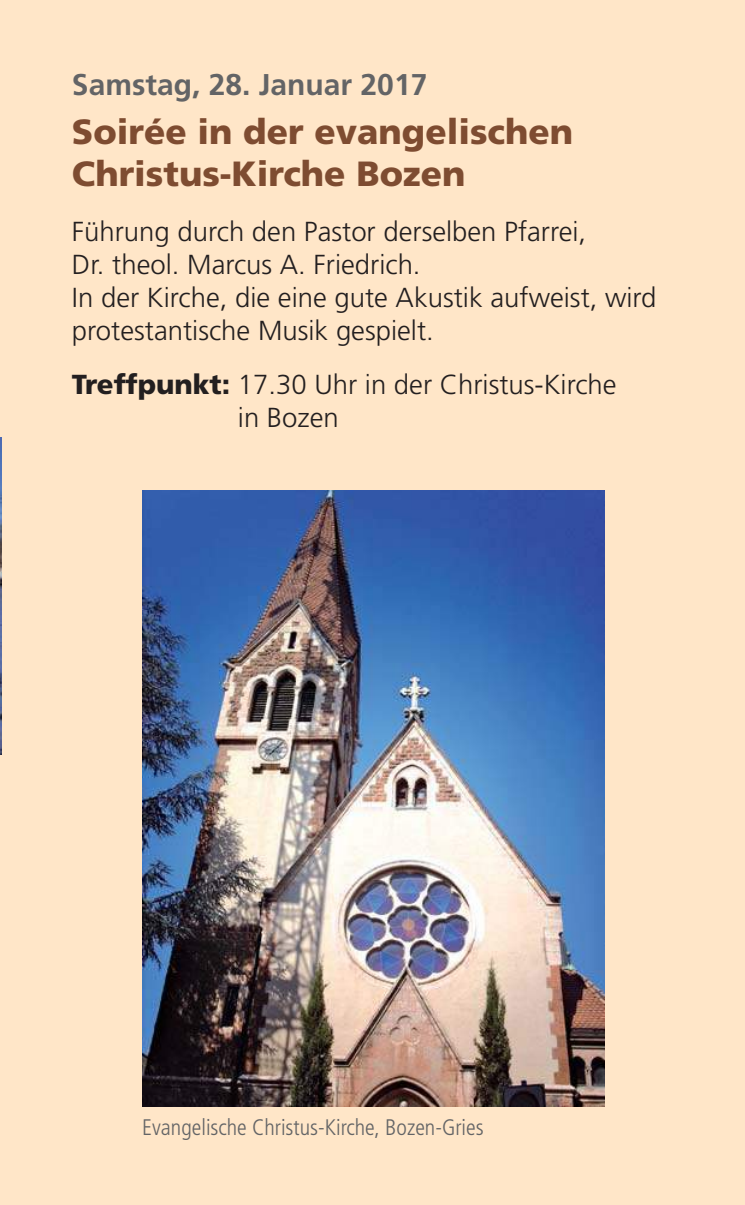
<style>
.page{position:relative;width:745px;height:1205px;background:#fff}
.page>*{position:absolute;margin:0;border:0;box-sizing:border-box;transform-origin:0 0}
.t1{font:900 35px/42px "Frutiger";color:#7e4c31}
.t2{font:700 30px "Frutiger CE";color:#636466}
.t3{font:300 27.5px/33px "Frutiger";color:#231f20}
.t4{font:300 condensed 22.5px "Frutiger";color:#636466}
.s1{font-weight:900}
</style>
<div class="page">
<div style="left:0;top:0;width:744px;height:1205px;background:#ffe6c8"></div>
<img style="left:142px;top:491px;width:462px;height:616px">
<img style="left:0;top:438px;width:1px;height:316px">
<p class="t2" style="left:72px;top:70px;width:357px">Samstag, 28. Januar 2017</p>
<p class="t1" style="left:72px;top:114px;width:502px">Soirée in der evangelischen<br>Christus-Kirche Bozen</p>
<p class="t3" style="left:72px;top:217px;width:586px">Führung durch den Pastor derselben Pfarrei,<br>Dr. theol. Marcus A. Friedrich.<br>In der Kirche, die eine gute Akustik aufweist, wird protestantische Musik gespielt.</p>
<p class="t3" style="left:238px;top:370px;width:380px;text-indent:-166px"><span class="s1">Treffpunkt:</span> 17.30 Uhr in der Christus-Kirche in Bozen</p>
<p class="t4" style="left:142px;top:1118px;width:343px">Evangelische Christus-Kirche, Bozen-Gries</p>
</div>
